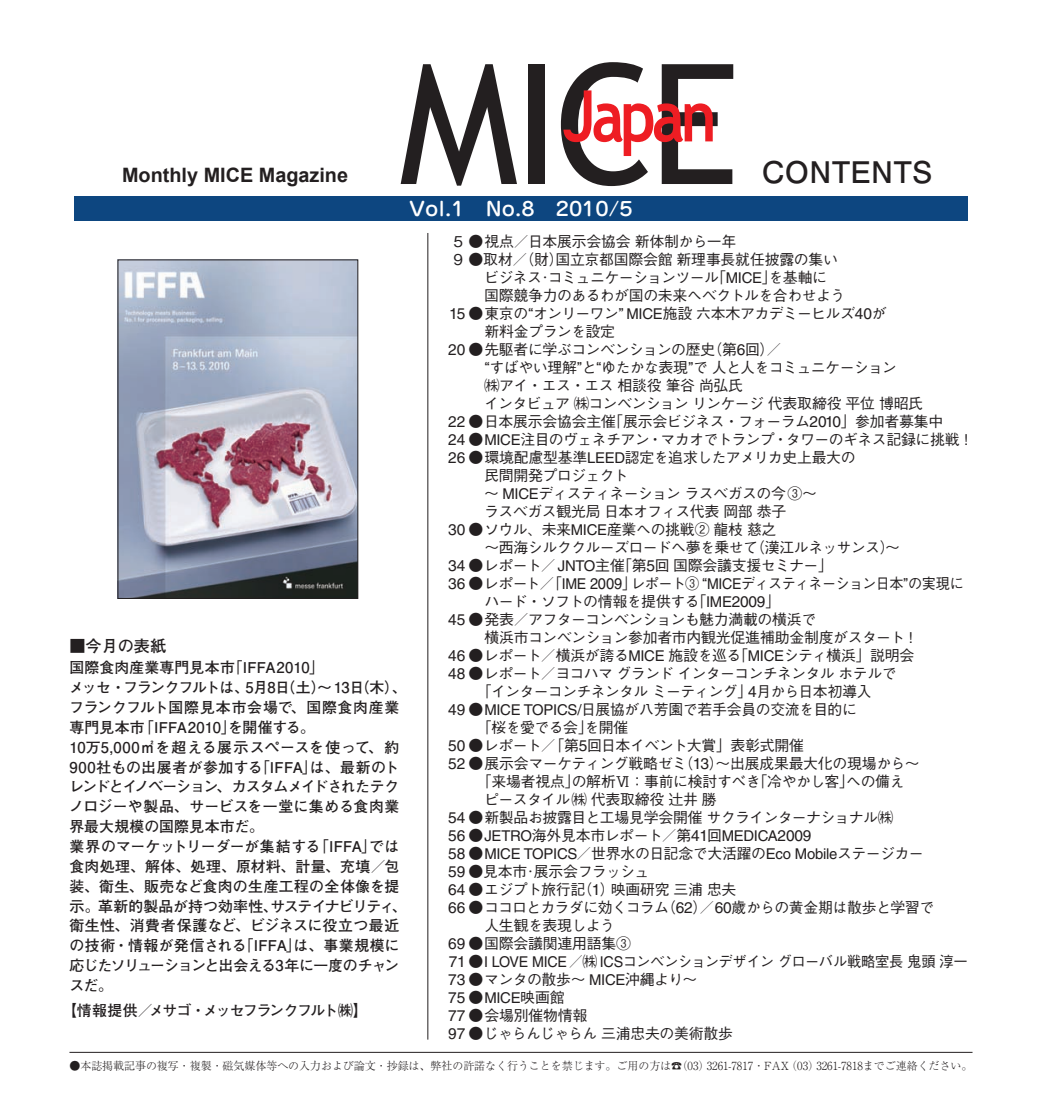
<style>
.page{position:relative;width:1042px;height:1102px;background:#fff}
.page>*{position:absolute;margin:0;border:0;box-sizing:border-box;transform-origin:0 0}
.t1{font:700 29.75px "Futo Go B101 Pr 5";color:#231f20}
.t2{font:700 19.78px "Arial";color:#231f20}
.t3{font:500 18.9px "Jun 34 Pro";color:#fff;scale:1.11 1}
.t4{font:700 16.1px "Futo Go B101 Pr 5";color:#231f20}
.t5{font:500 14.88px "Gothic BBB Pr 5";letter-spacing:-.03em;color:#231f20}
.t6{font:700 14.88px/19.8px "Futo Go B101 Pr 5";color:#231f20}
.t7{font:700 14.88px "Futo Go B101 Pr 5";letter-spacing:-.08em;color:#231f20}
.t8{font:500 14.88px "Gothic BBB Pr 5";letter-spacing:-.01em;color:#231f20}
.t9{font:300 11.2px "Ryumin Pr 5";color:#231f20}
.s1{font-family:"Helvetica LT Std";font-weight:400}
.s2{font-family:"Helvetica LT Std";font-weight:400;font-size:15.4px}
</style>
<div class="page">
<div style="left:74px;top:196px;width:893px;height:25px;background:#0d4680"></div>
<hr style="left:427px;top:233px;width:1px;height:806px;background:#231f20">
<hr style="left:69px;top:1051px;width:903px;height:1px;background:#231f20">
<svg style="left:401px;top:64px;width:116px;height:122px"></svg>
<div style="left:528px;top:64px;width:16px;height:120px;background:#231f20"></div>
<svg style="left:561px;top:62px;width:172px;height:124px"></svg>
<img style="left:120px;top:262px;width:236px;height:334px">
<div style="left:118px;top:260px;width:240px;height:338px;border:1px solid #231f20"></div>
<h2 class="t2" style="left:122px;top:162px;width:228px">Monthly MICE Magazine</h2>
<p class="t4" style="left:69px;top:633px;width:98px">■今月の表紙</p>
<p class="t6" style="left:69px;top:656px;width:339px">国際食肉産業専門見本市「IFFA2010」<br>メッセ・フランクフルトは、5月8日（土）～ 13日（木）、フランクフルト国際見本市会場で、国際食肉産業専門見本市「IFFA2010」を開催する。<br>10万5,000㎡を超える展示スペースを使って、約<br>900社もの出展者が参加する「IFFA」は、最新のトレンドとイノベーション、カスタムメイドされたテクノロジーや製品、サービスを一堂に集める食肉業界最大規模の国際見本市だ。<br>業界のマーケットリーダーが集結する「IFFA」では食肉処理、解体、処理、原材料、計量、充填／包装、衛生、販売など食肉の生産工程の全体像を提示。革新的製品が持つ効率性、サステイナビリティ、衛生性、消費者保護など、ビジネスに役立つ最近の技術・情報が発信される「IFFA」は、事業規模に応じたソリューションと出会える3年に一度のチャンスだ。</p>
<p class="t7" style="left:62px;top:998px;width:307px">【情報提供／メサゴ・メッセフランクフルト㈱】</p>
<h1 class="t1" style="left:762px;top:148px;width:172px">CONTENTS</h1>
<p class="t3" style="left:409px;top:194px;width:203px">Vol.1　No.8　2010/5</p>
<p class="t5" style="left:451px;top:229px;width:287px">５ ●視点／日本展示会協会新体制から一年</p>
<p class="t5" style="left:451px;top:247px;width:388px">９ ●取材／（財）国立京都国際会館新理事長就任披露の集い</p>
<p class="t5" style="left:484px;top:265px;width:344px">ビジネス･コミュニケーションツール「<span class="s1">MICE</span>」を基軸に</p>
<p class="t5" style="left:484px;top:283px;width:362px">国際競争力のあるわが国の未来へベクトルを合わせよう</p>
<p class="t5" style="left:449px;top:301px;width:439px"><span class="s2">15</span> ●東京の“オンリーワン” <span class="s1">MICE</span>施設六本木アカデミーヒルズ<span class="s2">40</span>が</p>
<p class="t5" style="left:484px;top:319px;width:132px">新料金プランを設定</p>
<p class="t5" style="left:448px;top:337px;width:334px"><span class="s2">20</span> ●先駆者に学ぶコンベンションの歴史（第<span class="s2">6</span>回）／</p>
<p class="t5" style="left:484px;top:355px;width:414px">“すばやい理解”と“ゆたかな表現”で人と人をコミュニケーション</p>
<p class="t5" style="left:484px;top:373px;width:260px">㈱アイ・エス・エス相談役筆谷尚弘氏</p>
<p class="t5" style="left:484px;top:391px;width:440px">インタビュア㈱コンベンションリンケージ代表取締役平位博昭氏</p>
<p class="t5" style="left:448px;top:409px;width:496px"><span class="s2">22</span> ●日本展示会協会主催「展示会ビジネス・フォーラム<span class="s2">2010</span>」参加者募集中</p>
<p class="t5" style="left:448px;top:427px;width:527px"><span class="s2">24</span> ●<span class="s1">MICE</span>注目のヴェネチアン・マカオでトランプ・タワーのギネス記録に挑戦！</p>
<p class="t5" style="left:448px;top:445px;width:409px"><span class="s2">26</span> ●環境配慮型基準<span class="s1">LEED</span>認定を追求したアメリカ史上最大の</p>
<p class="t5" style="left:484px;top:463px;width:145px">民間開発プロジェクト</p>
<p class="t5" style="left:484px;top:481px;width:334px">～ <span class="s1">MICE</span>ディスティネーションラスベガスの今③～</p>
<p class="t5" style="left:484px;top:499px;width:304px">ラスベガス観光局日本オフィス代表岡部恭子</p>
<p class="t5" style="left:448px;top:517px;width:330px"><span class="s2">30</span> ●ソウル、未来<span class="s1">MICE</span>産業への挑戦② 龍枝慈之</p>
<p class="t5" style="left:484px;top:535px;width:417px">～西海シルククルーズロードへ夢を乗せて（漢江ルネッサンス）～</p>
<p class="t5" style="left:448px;top:553px;width:386px"><span class="s2">34</span> ●レポート／ <span class="s1">JNTO</span>主催「第<span class="s2">5</span>回国際会議支援セミナー」</p>
<p class="t5" style="left:448px;top:571px;width:517px"><span class="s2">36</span> ●レポート／「<span class="s1">IME</span> <span class="s2">2009</span>」レポート③ “<span class="s1">MICE</span>ディスティネーション日本”の実現に</p>
<p class="t5" style="left:484px;top:589px;width:297px">ハード・ソフトの情報を提供する「<span class="s1">IME</span><span class="s2">2009</span>」</p>
<p class="t5" style="left:448px;top:607px;width:369px"><span class="s2">45</span> ●発表／アフターコンベンションも魅力満載の横浜で</p>
<p class="t5" style="left:484px;top:625px;width:435px">横浜市コンベンション参加者市内観光促進補助金制度がスタート！</p>
<p class="t5" style="left:448px;top:643px;width:468px"><span class="s2">46</span> ●レポート／横浜が誇る<span class="s1">MICE</span> 施設を巡る「<span class="s1">MICE</span>シティ横浜」説明会</p>
<p class="t5" style="left:448px;top:661px;width:450px"><span class="s2">48</span> ●レポート／ヨコハマグランドインターコンチネンタルホテルで</p>
<p class="t5" style="left:477px;top:679px;width:397px">「インターコンチネンタルミーティング」<span class="s2">4</span>月から日本初導入</p>
<p class="t5" style="left:448px;top:697px;width:410px"><span class="s2">49</span> ●<span class="s1">MICE TOPICS/</span>日展協が八芳園で若手会員の交流を目的に</p>
<p class="t5" style="left:477px;top:715px;width:153px">「桜を愛でる会」を開催</p>
<p class="t5" style="left:448px;top:733px;width:357px"><span class="s2">50</span> ●レポート／「第<span class="s2">5</span>回日本イベント大賞」表彰式開催</p>
<p class="t5" style="left:448px;top:751px;width:473px"><span class="s2">52</span> ●展示会マーケティング戦略ゼミ（<span class="s2">13</span>）～出展成果最大化の現場から～</p>
<p class="t5" style="left:477px;top:769px;width:429px">「来場者視点」の解析Ⅵ：事前に検討すべき「冷やかし客」への備え</p>
<p class="t5" style="left:484px;top:787px;width:234px">ピースタイル㈱代表取締役辻井勝</p>
<p class="t5" style="left:448px;top:805px;width:446px"><span class="s2">54</span> ●新製品お披露目と工場見学会開催サクラインターナショナル㈱</p>
<p class="t5" style="left:448px;top:823px;width:365px"><span class="s2">56</span> ●<span class="s1">JETRO</span>海外見本市レポート／第<span class="s2">41</span>回<span class="s1">MEDICA</span><span class="s2">2009</span></p>
<p class="t5" style="left:448px;top:841px;width:477px"><span class="s2">58</span> ●<span class="s1">MICE TOPICS</span>／世界水の日記念で大活躍の<span class="s1">Eco Mobile</span>ステージカー</p>
<p class="t5" style="left:448px;top:859px;width:202px"><span class="s2">59</span> ●見本市･展示会フラッシュ</p>
<p class="t5" style="left:448px;top:877px;width:290px"><span class="s2">64</span> ●エジプト旅行記（<span class="s2">1</span>）映画研究三浦忠夫</p>
<p class="t5" style="left:448px;top:895px;width:487px"><span class="s2">66</span> ●ココロとカラダに効くコラム（<span class="s2">62</span>）／<span class="s2">60</span>歳からの黄金期は散歩と学習で</p>
<p class="t5" style="left:484px;top:913px;width:132px">人生観を表現しよう</p>
<p class="t8" style="left:448px;top:931px;width:184px"><span class="s2">69</span> ●国際会議関連用語集③</p>
<p class="t5" style="left:449px;top:949px;width:520px"><span class="s2">71</span> ●<span class="s1">I LOVE MICE</span>／㈱ <span class="s1">ICS</span>コンベンションデザイングローバル戦略室長鬼頭淳一</p>
<p class="t5" style="left:448px;top:967px;width:251px"><span class="s2">73</span> ●マンタの散歩～ <span class="s1">MICE</span>沖縄より～</p>
<p class="t5" style="left:448px;top:985px;width:118px"><span class="s2">75</span> ●<span class="s1">MICE</span>映画館</p>
<p class="t5" style="left:448px;top:1003px;width:141px"><span class="s2">77</span> ●会場別催物情報</p>
<p class="t5" style="left:448px;top:1021px;width:286px"><span class="s2">97</span> ●じゃらんじゃらん三浦忠夫の美術散歩</p>
<p class="t9" style="left:69px;top:1056px;width:904px">●本誌掲載記事の複写・複製・磁気媒体等への入力および論文・抄録は、弊社の許諾なく行うことを禁じます。ご用の方は☎（03）3261-7817・FAX（03）3261-7818までご連絡ください。</p>
</div>
